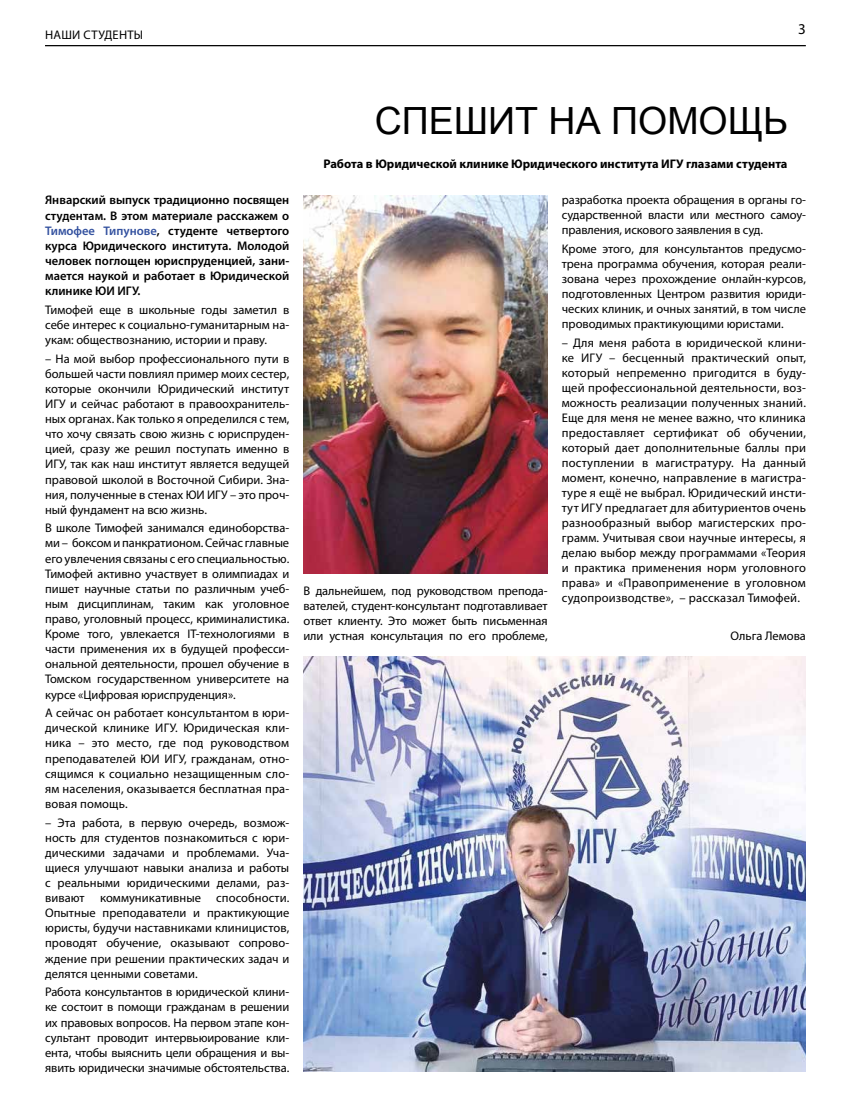
<style>
.page{position:relative;width:851px;height:1117px;background:#fff}
.page>*{position:absolute;margin:0;border:0;box-sizing:border-box;transform-origin:0 0}
.t1{font:37.5px "Arial";color:#000}
.t2{font:15px "Myriad Pro";color:#000}
.t3{font:12.5px/15.1px "Myriad Pro";color:#000;text-align:justify}
.t4{font:600 12.5px/15.1px "Myriad Pro";color:#000;text-align:justify}
.t5{font:700 12.5px "Myriad Pro";color:#000}
.t6{font:12.5px "Myriad Pro";letter-spacing:.02em;color:#000}
.s1{color:#33519f}
</style>
<div class="page">
<hr style="left:45px;top:45px;width:760px;height:1px;background:#000">
<img style="left:303px;top:195px;width:244px;height:378px">
<img style="left:303px;top:656px;width:502px;height:415px">
<p class="t6" style="left:45px;top:27px;width:100px">НАШИ СТУДЕНТЫ</p>
<p class="t2" style="left:798px;top:20px;width:9px">3</p>
<p class="t4" style="left:45px;top:192px;width:245px">Январский выпуск традиционно посвящен студентам. В этом материале расскажем о <span class="s1">Тимофее Типунове</span>, студенте четвертого курса Юридического института. Молодой человек поглощен юриспруденцией, зани&shy;мается наукой и работает в Юридической клинике ЮИ ИГУ.</p>
<p class="t3" style="left:45px;top:302px;width:245px">Тимофей еще в школьные годы заметил в себе интерес к социально-гуманитарным на&shy;укам: обществознанию, истории и праву.</p>
<p class="t3" style="left:45px;top:350px;width:246px">– На мой выбор профессионального пути в большей части повлиял пример моих сестер, которые окончили Юридический институт ИГУ и сейчас работают в правоохранитель&shy;ных органах. Как только я определился с тем, что хочу связать свою жизнь с юриспруден&shy;цией, сразу же решил поступать именно в ИГУ, так как наш институт является ведущей правовой школой в Восточной Сибири. Зна&shy;ния, полученные в стенах ЮИ ИГУ – это проч&shy;ный фундамент на всю жизнь.</p>
<p class="t3" style="left:45px;top:520px;width:245px">В школе Тимофей занимался единоборства&shy;ми – боксом и панкратионом. Сейчас главные его увлечения связаны с его специальностью.<br>Тимофей активно участвует в олимпиадах и пишет научные статьи по различным учеб&shy;ным дисциплинам, таким как уголовное право, уголовный процесс, криминалистика.<br>Кроме того, увлекается IТ-технологиями в части применения их в будущей професси&shy;ональной деятельности, прошел обучение в Томском государственном университете на курсе «Цифровая юриспруденция».</p>
<p class="t3" style="left:45px;top:705px;width:246px">А сейчас он работает консультантом в юри&shy;дической клинике ИГУ. Юридическая кли&shy;ника – это место, где под руководством преподавателей ЮИ ИГУ, гражданам, отно&shy;сящимся к социально незащищенным сло&shy;ям населения, оказывается бесплатная пра&shy;вовая помощь.</p>
<p class="t3" style="left:45px;top:814px;width:246px">– Эта работа, в первую очередь, возмож&shy;ность для студентов познакомиться с юри&shy;дическими задачами и проблемами. Уча&shy;щиеся улучшают навыки анализа и работы с реальными юридическими делами, раз&shy;вивают коммуникативные способности.<br>Опытные преподаватели и практикующие юристы, будучи наставниками клиницистов, проводят обучение, оказывают сопрово&shy;ждение при решении практических задач и делятся ценными советами.</p>
<p class="t3" style="left:45px;top:984px;width:246px">Работа консультантов в юридической клини&shy;ке состоит в помощи гражданам в решении их правовых вопросов. На первом этапе кон&shy;сультант проводит интервьюирование кли&shy;ента, чтобы выяснить цели обращения и вы&shy;явить юридически значимые обстоятельства.</p>
<h1 class="t1" style="left:375px;top:96px;width:414px">СПЕШИТ НА ПОМОЩЬ</h1>
<p class="t5" style="left:323px;top:155px;width:465px">Работа в Юридической клинике Юридического института ИГУ глазами студента</p>
<p class="t3" style="left:303px;top:582px;width:245px">В дальнейшем, под руководством препода&shy;вателей, студент-консультант подготавливает ответ клиенту. Это может быть письменная или устная консультация по его проблеме,</p>
<p class="t3" style="left:561px;top:192px;width:245px">разработка проекта обращения в органы го&shy;сударственной власти или местного самоу&shy;правления, искового заявления в суд.</p>
<p class="t3" style="left:561px;top:241px;width:245px">Кроме этого, для консультантов предусмо&shy;трена программа обучения, которая реали&shy;зована через прохождение онлайн-курсов, подготовленных Центром развития юриди&shy;ческих клиник, и очных занятий, в том числе проводимых практикующими юристами.</p>
<p class="t3" style="left:561px;top:335px;width:246px">– Для меня работа в юридической клини&shy;ке ИГУ – бесценный практический опыт, который непременно пригодится в буду&shy;щей профессиональной деятельности, воз&shy;можность реализации полученных знаний.<br>Еще для меня не менее важно, что клиника предоставляет сертификат об обучении, который дает дополнительные баллы при поступлении в магистратуру. На данный момент, конечно, направление в магистра&shy;туре я ещё не выбрал. Юридический инсти&shy;тут ИГУ предлагает для абитуриентов очень разнообразный выбор магистерских про&shy;грамм. Учитывая свои научные интересы, я делаю выбор между программами «Теория и практика применения норм уголовного права» и «Правоприменение в уголовном судопроизводстве», – рассказал Тимофей.</p>
<p class="t3" style="left:730px;top:627px;width:77px">Ольга Лемова</p>
</div>
